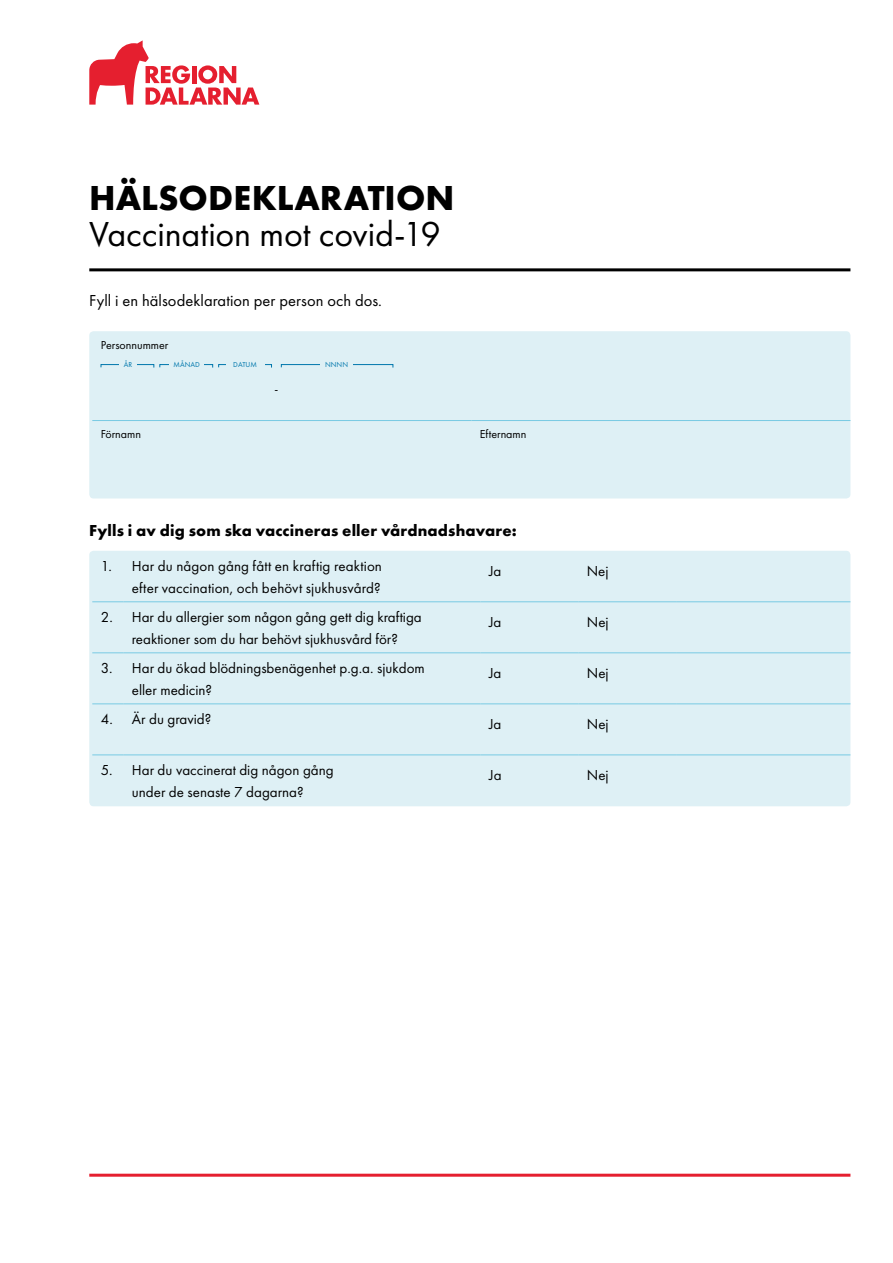
<style>
.page{position:relative;width:893px;height:1263px;background:#fff}
.page>*{position:absolute;margin:0;border:0;box-sizing:border-box;transform-origin:0 0}
.t1{font:36px "Futura PT";letter-spacing:-.005em;color:#000}
.t2{font:700 36px "Futura PT";letter-spacing:.005em;color:#000}
.t3{font:700 16.5px "Futura PT";letter-spacing:.01em;color:#000}
.t4{font:16.5px "Futura PT";letter-spacing:.005em;color:#000}
.t5{font:15px/22.2px "Futura PT";color:#000;text-align:center}
.t6{font:12px "Futura PT";color:#000}
.t7{font:7.5px "Futura PT";color:#0077ac}
</style>
<div class="page">
<hr style="left:89px;top:1174px;width:761px;height:3px;background:#e51f2f">
<svg style="left:89px;top:40px;width:170px;height:65px"></svg>
<hr style="left:89px;top:268px;width:761px;height:3px;background:#000">
<div style="left:89px;top:331px;width:761px;height:167px;background:#def0f5;border-radius:4px"></div>
<hr style="left:92px;top:420px;width:379px;height:1px;background:#78cae3">
<hr style="left:471px;top:420px;width:379px;height:1px;background:#78cae3">
<div style="left:101px;top:364px;width:53px;height:4px;border:1px solid #0077ac"></div>
<div style="left:119px;top:361px;width:18px;height:6px;background:#def0f5"></div>
<div style="left:160px;top:364px;width:53px;height:4px;border:1px solid #0077ac"></div>
<div style="left:169px;top:361px;width:35px;height:6px;background:#def0f5"></div>
<div style="left:218px;top:364px;width:54px;height:4px;border:1px solid #0077ac"></div>
<div style="left:226px;top:361px;width:38px;height:6px;background:#def0f5"></div>
<div style="left:281px;top:364px;width:112px;height:4px;border:1px solid #0077ac"></div>
<div style="left:320px;top:361px;width:33px;height:6px;background:#def0f5"></div>
<div style="left:89px;top:551px;width:761px;height:255px;background:#def0f5;border-radius:4px"></div>
<hr style="left:92px;top:601px;width:31px;height:1px;background:#78cae3">
<hr style="left:123px;top:601px;width:357px;height:1px;background:#78cae3">
<hr style="left:480px;top:601px;width:98px;height:1px;background:#78cae3">
<hr style="left:578px;top:601px;width:98px;height:1px;background:#78cae3">
<hr style="left:676px;top:601px;width:174px;height:1px;background:#78cae3">
<hr style="left:92px;top:652px;width:31px;height:1px;background:#78cae3">
<hr style="left:123px;top:652px;width:357px;height:1px;background:#78cae3">
<hr style="left:480px;top:652px;width:98px;height:1px;background:#78cae3">
<hr style="left:578px;top:652px;width:98px;height:1px;background:#78cae3">
<hr style="left:676px;top:652px;width:174px;height:1px;background:#78cae3">
<hr style="left:92px;top:703px;width:31px;height:1px;background:#78cae3">
<hr style="left:123px;top:703px;width:357px;height:1px;background:#78cae3">
<hr style="left:480px;top:703px;width:98px;height:1px;background:#78cae3">
<hr style="left:578px;top:703px;width:98px;height:1px;background:#78cae3">
<hr style="left:676px;top:703px;width:174px;height:1px;background:#78cae3">
<hr style="left:92px;top:754px;width:31px;height:1px;background:#78cae3">
<hr style="left:123px;top:754px;width:357px;height:1px;background:#78cae3">
<hr style="left:480px;top:754px;width:98px;height:1px;background:#78cae3">
<hr style="left:578px;top:754px;width:98px;height:1px;background:#78cae3">
<hr style="left:676px;top:754px;width:174px;height:1px;background:#78cae3">
<h1 class="t2" style="left:89px;top:175px;width:367px">HÄLSODEKLARATION</h1>
<h1 class="t1" style="left:89px;top:213px;width:353px">Vaccination mot covid-19</h1>
<p class="t4" style="left:89px;top:291px;width:294px">Fyll i en hälsodeklaration per person och dos.</p>
<p class="t6" style="left:101px;top:338px;width:69px">Personnummer</p>
<p class="t7" style="left:124px;top:360px;width:10px">ÅR</p>
<p class="t7" style="left:174px;top:360px;width:28px">MÅNAD</p>
<p class="t7" style="left:233px;top:360px;width:25px">DATUM</p>
<p class="t7" style="left:325px;top:360px;width:24px">NNNN</p>
<p class="t6" style="left:274px;top:382px;width:5px">-</p>
<p class="t6" style="left:101px;top:427px;width:42px">Förnamn</p>
<p class="t6" style="left:480px;top:427px;width:48px">Efternamn</p>
<p class="t3" style="left:89px;top:520px;width:429px">Fylls i av dig som ska vaccineras eller vårdnadshavare:</p>
<p class="t5" style="left:101px;top:554px;width:283px;text-align:right">1. Har du någon gång fått en kraftig reaktion efter vaccination, och behövt sjukhusvård?</p>
<p class="t5" style="left:489px;top:560px;width:14px">Ja</p>
<p class="t5" style="left:587px;top:560px;width:23px">Nej</p>
<p class="t5" style="left:101px;top:606px;width:323px">2. Har du allergier som någon gång gett dig kraftiga reaktioner som du har behövt sjukhusvård för?</p>
<p class="t5" style="left:489px;top:611px;width:14px">Ja</p>
<p class="t5" style="left:587px;top:611px;width:23px">Nej</p>
<p class="t5" style="left:132px;top:657px;width:294px;text-align:left;text-indent:-31px">3. Har du ökad blödningsbenägenhet p.g.a. sjukdom eller medicin?</p>
<p class="t5" style="left:489px;top:662px;width:14px">Ja</p>
<p class="t5" style="left:587px;top:662px;width:23px">Nej</p>
<p class="t5" style="left:101px;top:708px;width:112px">4. Är du gravid?</p>
<p class="t5" style="left:489px;top:713px;width:14px">Ja</p>
<p class="t5" style="left:587px;top:713px;width:23px">Nej</p>
<p class="t5" style="left:101px;top:759px;width:234px">5. Har du vaccinerat dig någon gång under de senaste 7 dagarna?</p>
<p class="t5" style="left:489px;top:764px;width:14px">Ja</p>
<p class="t5" style="left:587px;top:764px;width:23px">Nej</p>
</div>
